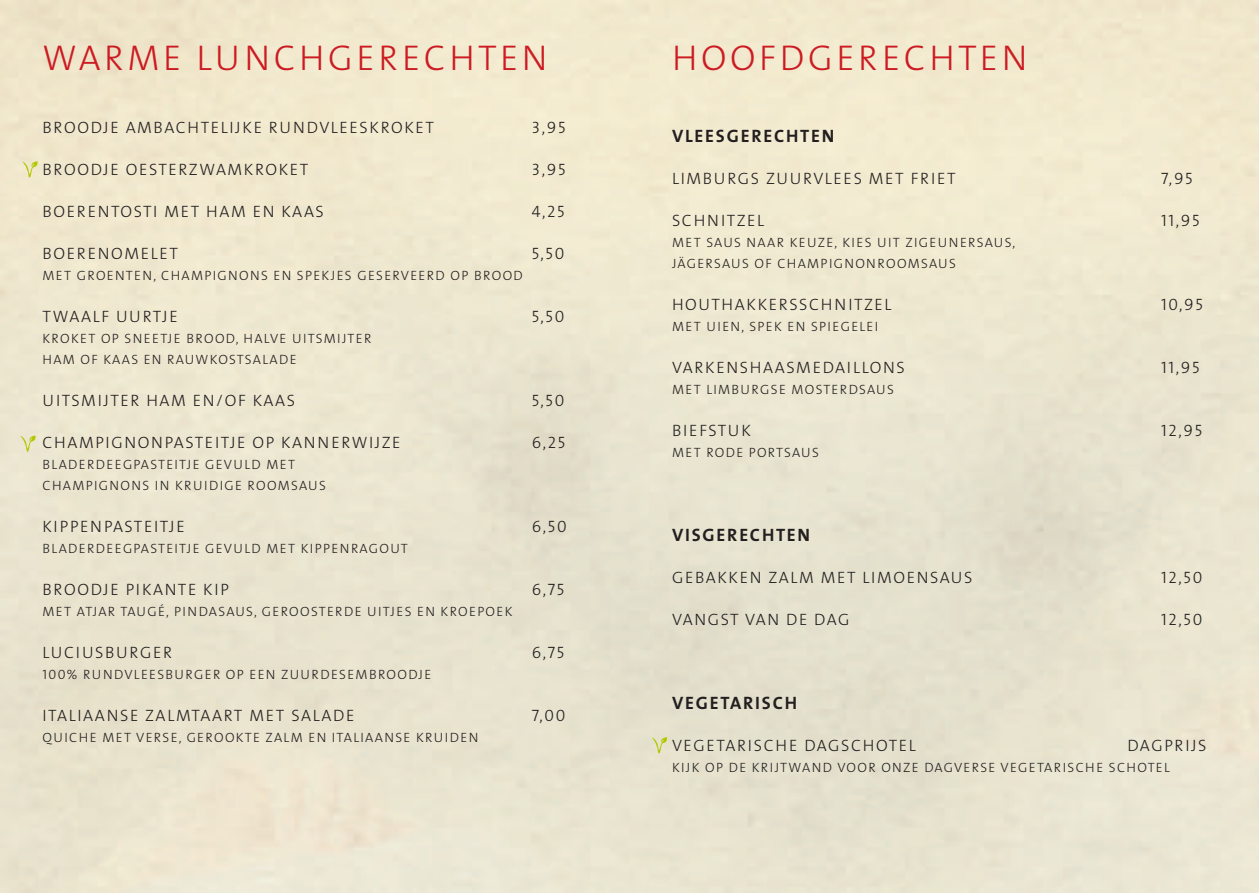
<style>
.page{position:relative;width:1259px;height:893px;background:#fff}
.page>*{position:absolute;margin:0;border:0;box-sizing:border-box;transform-origin:0 0}
.t1{font:36px "The Mix Light Caps";letter-spacing:.1em;color:#cc1b22}
.t2{font:18px "The Mix Bold Caps";letter-spacing:.1em;color:#231f20}
.t3{font:16.5px "The Mix Light Caps";letter-spacing:.1em;color:#231f20}
.t4{font:13.5px/21px "The Mix Light Caps";letter-spacing:.1em;color:#231f20}
</style>
<div class="page">
<svg style="left:22px;top:161px;width:16px;height:17px"></svg>
<svg style="left:20px;top:435px;width:16px;height:17px"></svg>
<svg style="left:652px;top:737px;width:15px;height:16px"></svg>
<h1 class="t1" style="left:43px;top:28px;width:506px">WARME LUNCHGERECHTEN</h1>
<p class="t3" style="left:43px;top:113px;width:393px">BROODJE AMBACHTELIJKE RUNDVLEESKROKET</p>
<p class="t3" style="left:531px;top:113px;width:36px">3,95</p>
<p class="t3" style="left:43px;top:155px;width:267px">BROODJE OESTERZWAMKROKET</p>
<p class="t3" style="left:531px;top:155px;width:36px">3,95</p>
<p class="t3" style="left:43px;top:197px;width:283px">BOERENTOSTI MET HAM EN KAAS</p>
<p class="t3" style="left:531px;top:197px;width:35px">4,25</p>
<p class="t3" style="left:43px;top:239px;width:137px">BOERENOMELET</p>
<p class="t3" style="left:531px;top:239px;width:34px">5,50</p>
<p class="t4" style="left:43px;top:264px;width:482px">MET GROENTEN, CHAMPIGNONS EN SPEKJES GESERVEERD OP BROOD</p>
<p class="t3" style="left:43px;top:302px;width:137px">TWAALF UURTJE</p>
<p class="t3" style="left:531px;top:302px;width:34px">5,50</p>
<p class="t4" style="left:43px;top:327px;width:330px">KROKET OP SNEETJE BROOD, HALVE UITSMIJTER<br>HAM OF KAAS EN RAUWKOSTSALADE</p>
<p class="t3" style="left:43px;top:386px;width:254px">UITSMIJTER HAM EN/OF KAAS</p>
<p class="t3" style="left:531px;top:386px;width:34px">5,50</p>
<p class="t3" style="left:43px;top:428px;width:359px">CHAMPIGNONPASTEITJE OP KANNERWIJZE</p>
<p class="t3" style="left:531px;top:428px;width:35px">6,25</p>
<p class="t4" style="left:43px;top:453px;width:285px">BLADERDEEGPASTEITJE GEVULD MET<br>CHAMPIGNONS IN KRUIDIGE ROOMSAUS</p>
<p class="t3" style="left:43px;top:512px;width:144px">KIPPENPASTEITJE</p>
<p class="t3" style="left:531px;top:512px;width:37px">6,50</p>
<p class="t4" style="left:43px;top:537px;width:367px">BLADERDEEGPASTEITJE GEVULD MET KIPPENRAGOUT</p>
<p class="t3" style="left:43px;top:575px;width:188px">BROODJE PIKANTE KIP</p>
<p class="t3" style="left:531px;top:575px;width:34px">6,75</p>
<p class="t4" style="left:43px;top:600px;width:471px">MET ATJAR TAUGÉ, PINDASAUS, GEROOSTERDE UITJES EN KROEPOEK</p>
<p class="t3" style="left:43px;top:638px;width:131px">LUCIUSBURGER</p>
<p class="t3" style="left:531px;top:638px;width:34px">6,75</p>
<p class="t4" style="left:43px;top:663px;width:390px">100% RUNDVLEESBURGER OP EEN ZUURDESEMBROODJE</p>
<p class="t3" style="left:43px;top:701px;width:313px">ITALIAANSE ZALMTAART MET SALADE</p>
<p class="t3" style="left:531px;top:701px;width:35px">7,00</p>
<p class="t4" style="left:43px;top:726px;width:437px">QUICHE MET VERSE, GEROOKTE ZALM EN ITALIAANSE KRUIDEN</p>
<h1 class="t1" style="left:672px;top:28px;width:357px">HOOFDGERECHTEN</h1>
<h2 class="t2" style="left:672px;top:121px;width:164px">VLEESGERECHTEN</h2>
<p class="t3" style="left:672px;top:165px;width:285px">LIMBURGS ZUURVLEES MET FRIET</p>
<p class="t3" style="left:1161px;top:165px;width:33px">7,95</p>
<p class="t3" style="left:672px;top:207px;width:94px">SCHNITZEL</p>
<p class="t3" style="left:1161px;top:207px;width:40px">11,95</p>
<p class="t4" style="left:672px;top:231px;width:345px">MET SAUS NAAR KEUZE, KIES UIT ZIGEUNERSAUS,<br>JÄGERSAUS OF CHAMPIGNONROOMSAUS</p>
<p class="t3" style="left:672px;top:291px;width:221px">HOUTHAKKERSSCHNITZEL</p>
<p class="t3" style="left:1161px;top:291px;width:43px">10,95</p>
<p class="t4" style="left:672px;top:315px;width:208px">MET UIEN, SPEK EN SPIEGELEI</p>
<p class="t3" style="left:672px;top:354px;width:234px">VARKENSHAASMEDAILLONS</p>
<p class="t3" style="left:1161px;top:354px;width:40px">11,95</p>
<p class="t4" style="left:672px;top:378px;width:223px">MET LIMBURGSE MOSTERDSAUS</p>
<p class="t3" style="left:672px;top:417px;width:80px">BIEFSTUK</p>
<p class="t3" style="left:1161px;top:417px;width:43px">12,95</p>
<p class="t4" style="left:672px;top:441px;width:148px">MET RODE PORTSAUS</p>
<h2 class="t2" style="left:672px;top:520px;width:140px">VISGERECHTEN</h2>
<p class="t3" style="left:672px;top:564px;width:302px">GEBAKKEN ZALM MET LIMOENSAUS</p>
<p class="t3" style="left:1161px;top:564px;width:43px">12,50</p>
<p class="t3" style="left:672px;top:606px;width:179px">VANGST VAN DE DAG</p>
<p class="t3" style="left:1161px;top:606px;width:43px">12,50</p>
<h2 class="t2" style="left:672px;top:688px;width:127px">VEGETARISCH</h2>
<p class="t3" style="left:672px;top:732px;width:245px">VEGETARISCHE DAGSCHOTEL</p>
<p class="t3" style="left:1127px;top:732px;width:80px">DAGPRIJS</p>
<p class="t4" style="left:672px;top:756px;width:499px">KIJK OP DE KRIJTWAND VOOR ONZE DAGVERSE VEGETARISCHE SCHOTEL</p>
</div>
